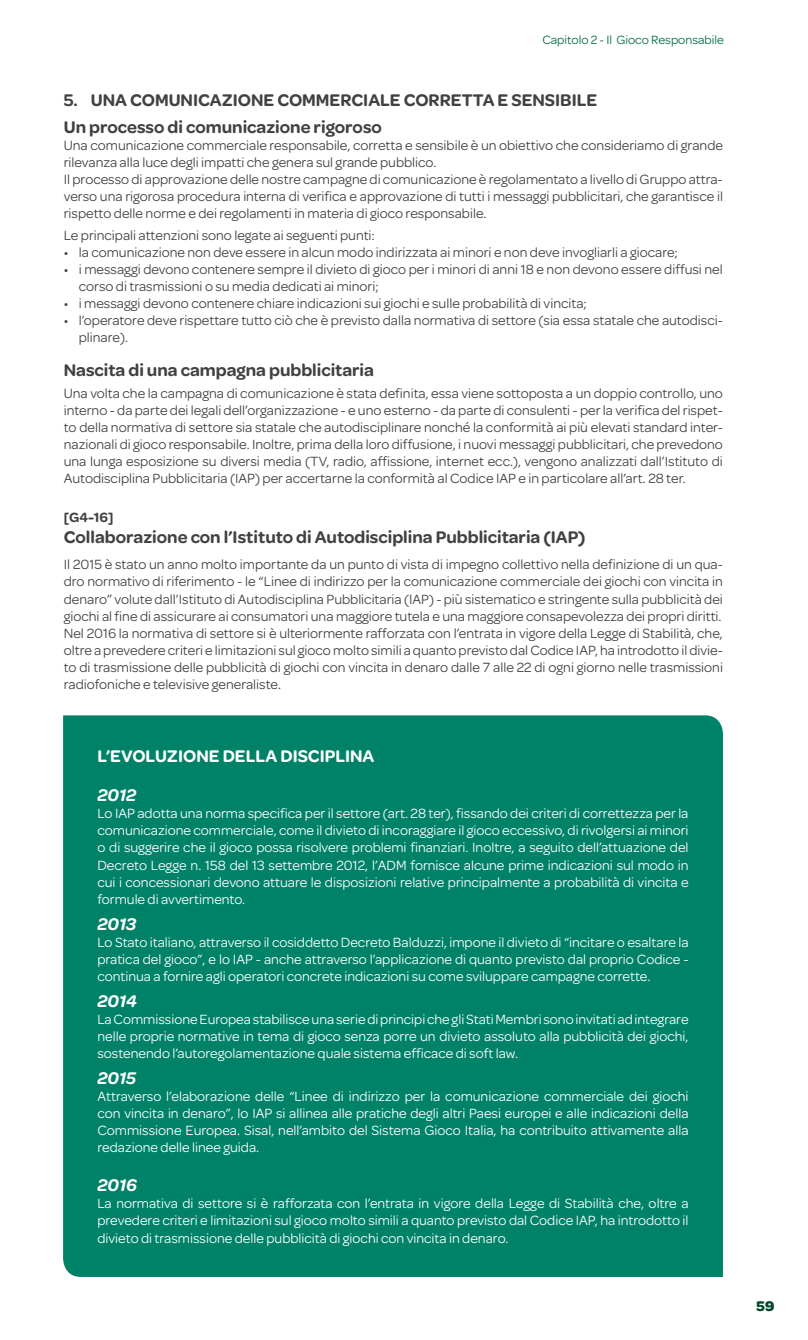
<style>
.page{position:relative;width:808px;height:1340px;background:#fff}
.page>*{position:absolute;margin:0;border:0;box-sizing:border-box;transform-origin:0 0}
.t1{font:600 18px/27px "Omnes";color:#414042}
.t2{font:600 18px "Omnes";color:#fff}
.t3{font:italic 600 18px "Omnes";color:#fff}
.t4{font:700 15px "Omnes";color:#00492b}
.t5{font:14.25px/17.1px "Omnes";color:#414042}
.t6{font:14.25px/17.1px "Omnes";color:#fff;text-align:justify}
.t7{font:600 14.25px "Omnes";color:#414042}
.t8{font:12.75px "Omnes";color:#006948}
</style>
<div class="page">
<div style="left:63px;top:715px;width:660px;height:561px;background:#008269"></div>
<p class="t8" style="left:542px;top:31px;width:183px">Capitolo 2 - Il Gioco Responsabile</p>
<p class="t1" style="left:64px;top:85px;width:535px">5. UNA COMUNICAZIONE COMMERCIALE CORRETTA E SENSIBILE<br>Un processo di comunicazione rigoroso</p>
<p class="t5" style="left:64px;top:136px;width:661px">Una comunicazione commerciale responsabile, corretta e sensibile è un obiettivo che consideriamo di grande rilevanza alla luce degli impatti che genera sul grande pubblico.<br>Il processo di approvazione delle nostre campagne di comunicazione è regolamentato a livello di Gruppo attra&shy;verso una rigorosa procedura interna di verifica e approvazione di tutti i messaggi pubblicitari, che garantisce il rispetto delle norme e dei regolamenti in materia di gioco responsabile.</p>
<p class="t5" style="left:64px;top:225px;width:313px">Le principali attenzioni sono legate ai seguenti punti:</p>
<p class="t5" style="left:64px;top:243px;width:616px">• la comunicazione non deve essere in alcun modo indirizzata ai minori e non deve invogliarli a giocare;</p>
<p class="t5" style="left:79px;top:260px;width:645px;text-indent:-15px">• i messaggi devono contenere sempre il divieto di gioco per i minori di anni 18 e non devono essere diffusi nel corso di trasmissioni o su media dedicati ai minori;</p>
<p class="t5" style="left:64px;top:294px;width:525px">• i messaggi devono contenere chiare indicazioni sui giochi e sulle probabilità di vincita;</p>
<p class="t5" style="left:79px;top:311px;width:646px;text-indent:-15px">• l’operatore deve rispettare tutto ciò che è previsto dalla normativa di settore (sia essa statale che autodisci&shy;plinare).</p>
<p class="t1" style="left:64px;top:356px;width:312px">Nascita di una campagna pubblicitaria</p>
<p class="t5" style="left:64px;top:384px;width:661px;text-align:justify">Una volta che la campagna di comunicazione è stata definita, essa viene sottoposta a un doppio controllo, uno interno - da parte dei legali dell’organizzazione - e uno esterno - da parte di consulenti - per la verifica del rispet&shy;to della normativa di settore sia statale che autodisciplinare nonché la conformità ai più elevati standard inter&shy;nazionali di gioco responsabile. Inoltre, prima della loro diffusione, i nuovi messaggi pubblicitari, che prevedono una lunga esposizione su diversi media (TV, radio, affissione, internet ecc.), vengono analizzati dall’Istituto di Autodisciplina Pubblicitaria (IAP) per accertarne la conformità al Codice IAP e in particolare all’art. 28 ter.</p>
<p class="t7" style="left:64px;top:507px;width:51px">[G4-16]</p>
<p class="t1" style="left:64px;top:523px;width:523px">Collaborazione con l’Istituto di Autodisciplina Pubblicitaria (IAP)</p>
<p class="t5" style="left:64px;top:555px;width:661px;text-align:justify">Il 2015 è stato un anno molto importante da un punto di vista di impegno collettivo nella definizione di un qua&shy;dro normativo di riferimento - le “Linee di indirizzo per la comunicazione commerciale dei giochi con vincita in denaro” volute dall’Istituto di Autodisciplina Pubblicitaria (IAP) - più sistematico e stringente sulla pubblicità dei giochi al fine di assicurare ai consumatori una maggiore tutela e una maggiore consapevolezza dei propri diritti.<br>Nel 2016 la normativa di settore si è ulteriormente rafforzata con l’entrata in vigore della Legge di Stabilità, che, oltre a prevedere criteri e limitazioni sul gioco molto simili a quanto previsto dal Codice IAP, ha introdotto il divie&shy;to di trasmissione delle pubblicità di giochi con vincita in denaro dalle 7 alle 22 di ogni giorno nelle trasmissioni radiofoniche e televisive generaliste.</p>
<p class="t2" style="left:97px;top:743px;width:278px">L’EVOLUZIONE DELLA DISCIPLINA</p>
<p class="t3" style="left:97px;top:782px;width:40px">2012</p>
<p class="t6" style="left:97px;top:804px;width:593px">Lo IAP adotta una norma specifica per il settore (art. 28 ter), fissando dei criteri di correttezza per la comunicazione commerciale, come il divieto di incoraggiare il gioco eccessivo, di rivolgersi ai minori o di suggerire che il gioco possa risolvere problemi finanziari. Inoltre, a seguito dell’attuazione del Decreto Legge n. 158 del 13 settembre 2012, l’ADM fornisce alcune prime indicazioni sul modo in cui i concessionari devono attuare le disposizioni relative principalmente a probabilità di vincita e formule di avvertimento.</p>
<p class="t3" style="left:97px;top:911px;width:40px">2013</p>
<p class="t6" style="left:97px;top:932px;width:593px">Lo Stato italiano, attraverso il cosiddetto Decreto Balduzzi, impone il divieto di “incitare o esaltare la pratica del gioco”, e lo IAP - anche attraverso l’applicazione di quanto previsto dal proprio Codice - continua a fornire agli operatori concrete indicazioni su come sviluppare campagne corrette.</p>
<p class="t3" style="left:97px;top:988px;width:41px">2014</p>
<p class="t6" style="left:97px;top:1009px;width:593px">La Commissione Europea stabilisce una serie di principi che gli Stati Membri sono invitati ad integrare nelle proprie normative in tema di gioco senza porre un divieto assoluto alla pubblicità dei giochi, sostenendo l’autoregolamentazione quale sistema efficace di soft law.</p>
<p class="t3" style="left:97px;top:1065px;width:40px">2015</p>
<p class="t6" style="left:97px;top:1087px;width:593px">Attraverso l’elaborazione delle “Linee di indirizzo per la comunicazione commerciale dei giochi con vincita in denaro”, lo IAP si allinea alle pratiche degli altri Paesi europei e alle indicazioni della Commissione Europea. Sisal, nell’ambito del Sistema Gioco Italia, ha contribuito attivamente alla redazione delle linee guida.</p>
<p class="t3" style="left:97px;top:1172px;width:41px">2016</p>
<p class="t6" style="left:97px;top:1194px;width:593px">La normativa di settore si è rafforzata con l’entrata in vigore della Legge di Stabilità che, oltre a prevedere criteri e limitazioni sul gioco molto simili a quanto previsto dal Codice IAP, ha introdotto il divieto di trasmissione delle pubblicità di giochi con vincita in denaro.</p>
<p class="t4" style="left:756px;top:1295px;width:19px">59</p>
</div>
